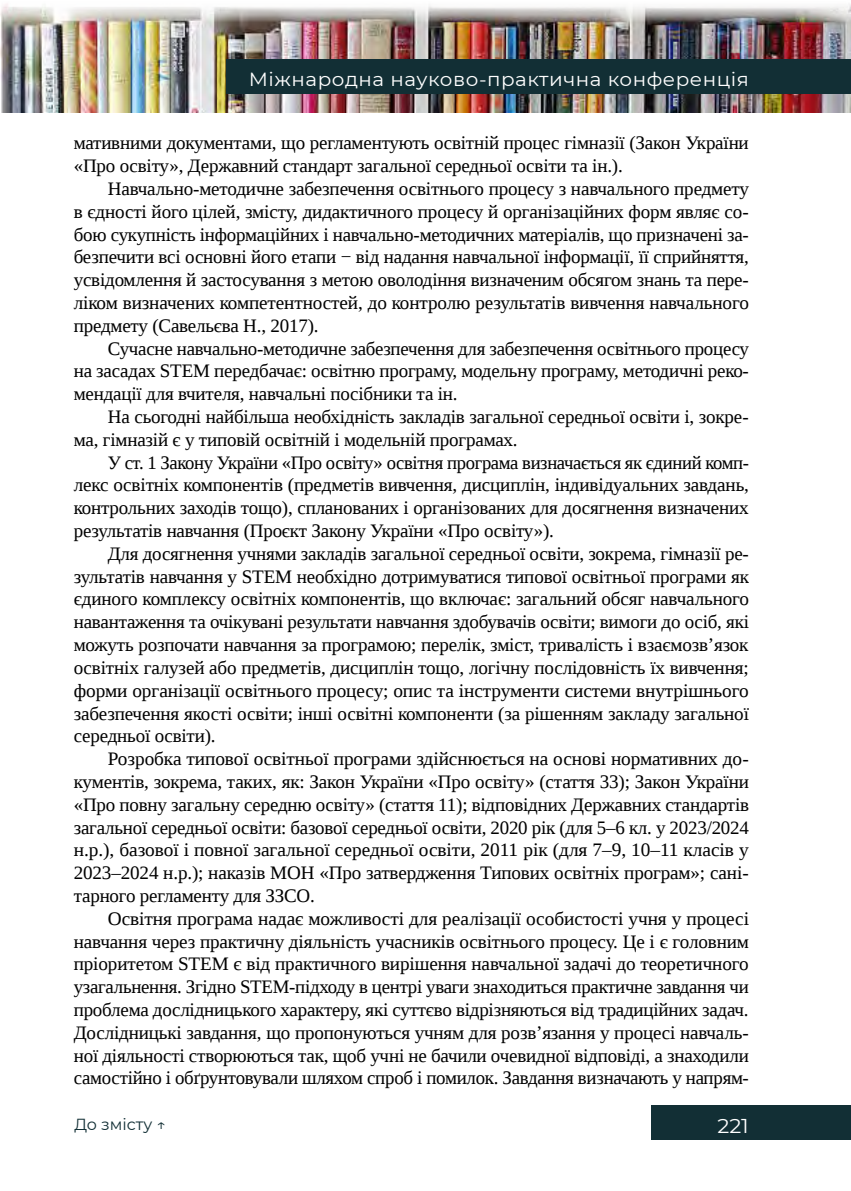
<style>
.page{position:relative;width:851px;height:1191px;background:#fff}
.page>*{position:absolute;margin:0;border:0;box-sizing:border-box;transform-origin:0 0}
.t1{font:20px "Montserrat";color:#fff;scale:1.05 1}
.t2{font:19px/22.8px "Liberation Serif";letter-spacing:-.01em;color:#000;text-align:justify}
.t3{font:19px "Montserrat";letter-spacing:.025em;color:#fff;scale:1.05 1}
.t4{font:16px "Montserrat";color:#122f35}
</style>
<div class="page">
<img style="left:0;top:4px;width:850px;height:109px">
<div style="left:227px;top:60px;width:623px;height:34px;background:#122f35"></div>
<div style="left:651px;top:1106px;width:199px;height:34px;background:#122f35"></div>
<p class="t3" style="left:249px;top:66px;width:477px">Міжнародна науково-практична конференція</p>
<p class="t2" style="left:74px;top:131px;width:676px">мативними документами, що регламентують освітній процес гімназії (Закон України «Про освіту», Державний стандарт загальної середньої освіти та ін.).</p>
<p class="t2" style="left:74px;top:177px;width:676px;text-indent:34px">Навчально-методичне забезпечення освітнього процесу з навчального предмету в єдності його цілей, змісту, дидактичного процесу й організаційних форм являє со&shy;бою сукупність інформаційних і навчально-методичних матеріалів, що призначені за&shy;безпечити всі основні його етапи − від надання навчальної інформації, її сприйняття, усвідомлення й застосування з метою оволодіння визначеним обсягом знань та пере&shy;ліком визначених компетентностей, до контролю результатів вивчення навчального предмету (Савельєва Н., 2017).</p>
<p class="t2" style="left:74px;top:337px;width:676px;text-indent:34px">Сучасне навчально-методичне забезпечення для забезпечення освітнього процесу на засадах STEM передбачає: освітню програму, модельну програму, методичні реко&shy;мендації для вчителя, навчальні посібники та ін.</p>
<p class="t2" style="left:74px;top:405px;width:676px;text-indent:34px">На сьогодні найбільша необхідність закладів загальної середньої освіти і, зокре&shy;ма, гімназій є у типовій освітній і модельній програмах.</p>
<p class="t2" style="left:74px;top:451px;width:676px;text-indent:34px">У ст. 1 Закону України «Про освіту» освітня програма визначається як єдиний комп&shy;лекс освітніх компонентів (предметів вивчення, дисциплін, індивідуальних завдань, контрольних заходів тощо), спланованих і організованих для досягнення визначених результатів навчання (Проєкт Закону України «Про освіту»).</p>
<p class="t2" style="left:74px;top:542px;width:676px;text-indent:34px">Для досягнення учнями закладів загальної середньої освіти, зокрема, гімназії ре&shy;зультатів навчання у STEM необхідно дотримуватися типової освітньої програми як єдиного комплексу освітніх компонентів, що включає: загальний обсяг навчального навантаження та очікувані результати навчання здобувачів освіти; вимоги до осіб, які можуть розпочати навчання за програмою; перелік, зміст, тривалість і взаємозв’язок освітніх галузей або предметів, дисциплін тощо, логічну послідовність їх вивчення; форми організації освітнього процесу; опис та інструменти системи внутрішнього забезпечення якості освіти; інші освітні компоненти (за рішенням закладу загальної середньої освіти).</p>
<p class="t2" style="left:74px;top:747px;width:676px;text-indent:34px">Розробка типової освітньої програми здійснюється на основі нормативних до&shy;кументів, зокрема, таких, як: Закон України «Про освіту» (стаття 33); Закон України «Про повну загальну середню освіту» (стаття 11); відповідних Державних стандартів загальної середньої освіти: базової середньої освіти, 2020 рік (для 5–6 кл. у 2023/2024 н.р.), базової і повної загальної середньої освіти, 2011 рік (для 7–9, 10–11 класів у 2023–2024 н.р.); наказів МОН «Про затвердження Типових освітніх програм»; сані&shy;тарного регламенту для ЗЗСО.</p>
<p class="t2" style="left:74px;top:907px;width:676px;text-indent:34px">Освітня програма надає можливості для реалізації особистості учня у процесі навчання через практичну діяльність учасників освітнього процесу. Це і є головним пріоритетом STEM є від практичного вирішення навчальної задачі до теоретичного узагальнення. Згідно STEM-підходу в центрі уваги знаходиться практичне завдання чи проблема дослідницького характеру, які суттєво відрізняються від традиційних задач.<br>Дослідницькі завдання, що пропонуються учням для розв’язання у процесі навчаль&shy;ної діяльності створюються так, щоб учні не бачили очевидної відповіді, а знаходили самостійно і обґрунтовували шляхом спроб і помилок. Завдання визначають у напрям-</p>
<p class="t4" style="left:74px;top:1113px;width:93px">До змісту ↑</p>
<p class="t1" style="left:717px;top:1111px;width:31px">221</p>
</div>
